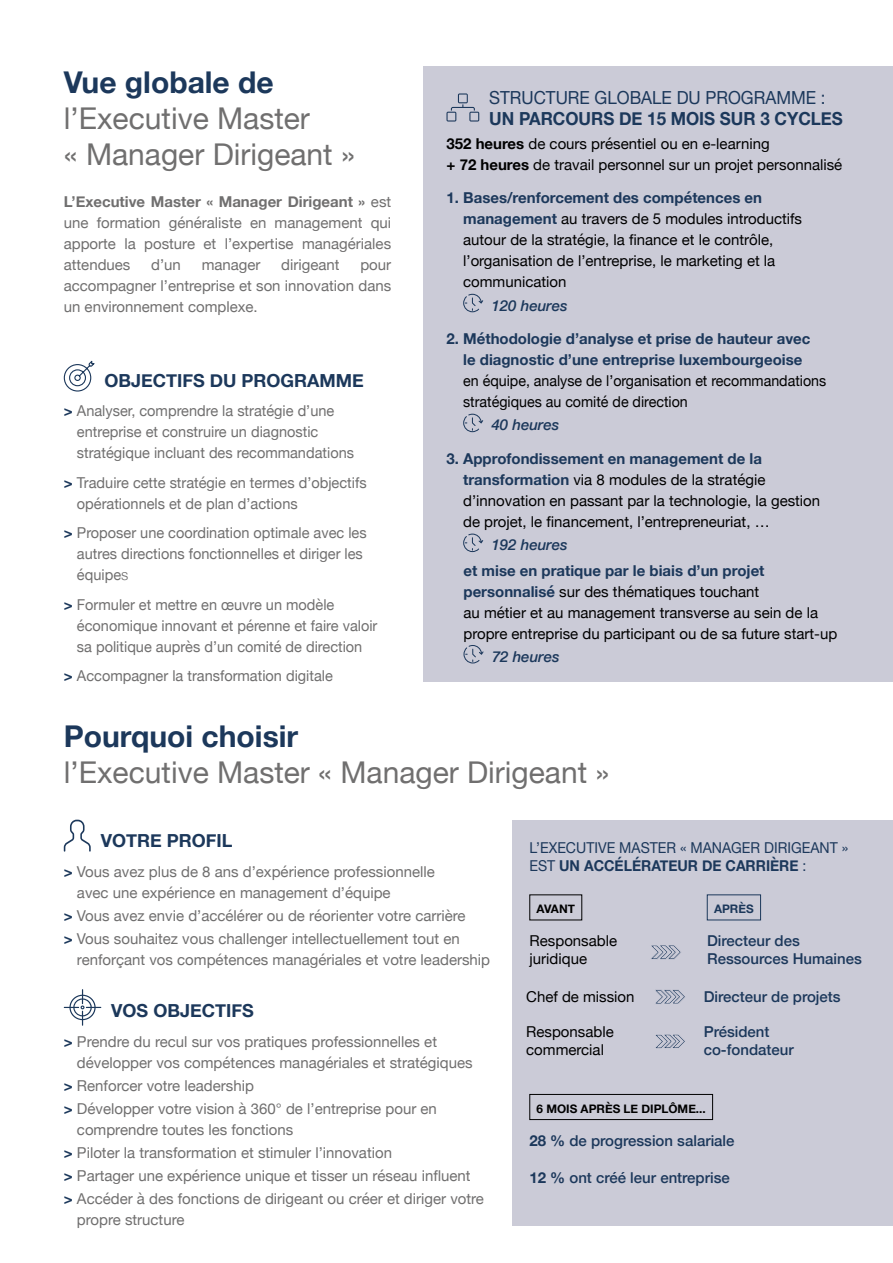
<style>
.page{position:relative;width:893px;height:1263px;background:#fff}
.page>*{position:absolute;margin:0;border:0;box-sizing:border-box;transform-origin:0 0}
.t1{font:30px/36px "Helvetica Neue";color:#706f6f}
.t2{font:700 30px "Helvetica Neue";color:#1c385b}
.t3{font:700 18px "Helvetica Neue";color:#1c385b}
.t4{font:18px "Helvetica Neue";color:#1c385b;scale:.94 1}
.t5{font:700 18px "Helvetica Neue";color:#1c385b;scale:.94 1}
.t6{font:15px/21px "Helvetica Neue";color:#706f6f}
.t7{font:15px/21px "Helvetica Neue";color:#000}
.t8{font:500 15px/18px "Helvetica Neue";color:#1c385b}
.t9{font:700 15px/21px "Helvetica Neue";color:#1c385b;text-align:center}
.t10{font:15px/21px "Helvetica Neue";color:#000;scale:.95 1}
.t11{font:15px/18px "Helvetica Neue";color:#1c385b;scale:.94 1}
.t12{font:italic 500 15px "Helvetica Neue";color:#1c385b}
.t13{font:700 11.7px "Helvetica Neue";color:#000}
.t14{font:700 11.7px "Helvetica Neue";color:#1c385b}
.s1{font-weight:700}
.s2{font-weight:700;color:#1c385b}
.s3{font-weight:300}
</style>
<div class="page">
<div style="left:424px;top:66px;width:469px;height:615px;background:#cbcbd7"></div>
<svg style="left:63px;top:360px;width:32px;height:32px"></svg>
<svg style="left:446px;top:93px;width:33px;height:29px"></svg>
<svg style="left:463px;top:294px;width:20px;height:18px"></svg>
<svg style="left:463px;top:414px;width:20px;height:18px"></svg>
<svg style="left:463px;top:534px;width:20px;height:18px"></svg>
<svg style="left:463px;top:645px;width:21px;height:18px"></svg>
<svg style="left:64px;top:820px;width:27px;height:32px"></svg>
<svg style="left:64px;top:989px;width:37px;height:37px"></svg>
<div style="left:512px;top:820px;width:381px;height:405px;background:#cbcbd7"></div>
<svg style="left:529px;top:894px;width:53px;height:26px"></svg>
<svg style="left:529px;top:1094px;width:184px;height:26px"></svg>
<svg style="left:707px;top:894px;width:54px;height:26px"></svg>
<svg style="left:651px;top:945px;width:30px;height:14px"></svg>
<svg style="left:655px;top:989px;width:30px;height:15px"></svg>
<svg style="left:655px;top:1034px;width:30px;height:15px"></svg>
<h1 class="t2" style="left:64px;top:59px;width:211px">Vue globale de</h1>
<h1 class="t1" style="left:64px;top:102px;width:293px">l’Executive Master<br>« Manager Dirigeant »</h1>
<p class="t6" style="left:64px;top:192px;width:329px;text-align:justify"><span class="s1">L’Executive Master « Manager Dirigeant »</span> est une formation généraliste en management qui apporte la posture et l’expertise managériales attendues</p>
<p class="t6" style="left:151px;top:255px;width:31px">d’un</p>
<p class="t6" style="left:202px;top:255px;width:60px">manager</p>
<p class="t6" style="left:281px;top:255px;width:60px">dirigeant</p>
<p class="t6" style="left:64px;top:255px;width:329px;text-align:justify;text-indent:297px">pour accompagner l’entreprise et son innovation dans un environnement complexe.</p>
<p class="t3" style="left:105px;top:366px;width:261px">OBJECTIFS DU PROGRAMME</p>
<p class="t6" style="left:77px;top:401px;width:279px;text-indent:-13px"><span class="s2">&gt;</span> Analyser, comprendre la stratégie d’une entreprise et construire un diagnostic stratégique incluant des recommandations</p>
<p class="t6" style="left:77px;top:473px;width:291px;text-indent:-13px"><span class="s2">&gt;</span> Traduire cette stratégie en termes d’objectifs opérationnels et de plan d’actions</p>
<p class="t6" style="left:77px;top:523px;width:291px;text-indent:-13px"><span class="s2">&gt;</span> Proposer une coordination optimale avec les autres directions fonctionnelles et diriger les équipe<span class="s3">s</span></p>
<p class="t6" style="left:77px;top:595px;width:302px;text-indent:-13px"><span class="s2">&gt;</span> Formuler et mettre en œuvre un modèle économique innovant et pérenne et faire valoir sa politique auprès d’un comité de direction</p>
<p class="t6" style="left:64px;top:666px;width:271px"><span class="s2">&gt;</span> Accompagner la transformation digitale</p>
<p class="t4" style="left:489px;top:84px;width:359px">STRUCTURE GLOBALE DU PROGRAMME :</p>
<p class="t5" style="left:489px;top:105px;width:378px">UN PARCOURS DE 15 MOIS SUR 3 CYCLES</p>
<p class="t7" style="left:446px;top:134px;width:397px"><span class="s1">352 heures</span> de cours présentiel ou en e-learning<br><span class="s1">+ 72 heures</span> de travail personnel sur un projet personnalisé</p>
<p class="t7" style="left:463px;top:188px;width:340px;text-indent:-17px"><span class="s2">1. Bases/renforcement des compétences en management</span> au travers de 5 modules introductifs autour de la stratégie, la finance et le contrôle, l’organisation de l’entreprise, le marketing et la communication</p>
<p class="t12" style="left:491px;top:292px;width:78px">120 heures</p>
<p class="t9" style="left:446px;top:329px;width:365px">2. Méthodologie d’analyse et prise de hauteur avec le diagnostic d’une entreprise luxembourgeoise</p>
<p class="t10" style="left:463px;top:371px;width:384px">en équipe, analyse de l’organisation et recommandations stratégiques au comité de direction</p>
<p class="t12" style="left:491px;top:412px;width:69px">40 heures</p>
<p class="t7" style="left:463px;top:449px;width:359px;text-indent:-17px"><span class="s2">3. Approfondissement en management de la transformation</span> via 8 modules de la stratégie d’innovation en passant par la technologie, la gestion de projet, le financement, l’entrepreneuriat, …</p>
<p class="t12" style="left:491px;top:532px;width:78px">192 heures</p>
<p class="t7" style="left:463px;top:561px;width:375px"><span class="s2">et mise en pratique par le biais d’un projet personnalisé</span> sur des thématiques touchant<br>au métier et au management transverse au sein de la propre entreprise du participant ou de sa future start-up</p>
<p class="t12" style="left:492px;top:643px;width:69px">72 heures</p>
<h1 class="t2" style="left:64px;top:713px;width:236px">Pourquoi choisir</h1>
<h1 class="t1" style="left:64px;top:756px;width:547px">l’Executive Master « Manager Dirigeant »</h1>
<p class="t3" style="left:101px;top:827px;width:133px">VOTRE PROFIL</p>
<p class="t6" style="left:77px;top:862px;width:359px;text-indent:-13px"><span class="s2">&gt;</span> Vous avez plus de 8 ans d’expérience professionnelle avec une expérience en management d’équipe</p>
<p class="t6" style="left:64px;top:905px;width:403px;line-height:23.1px"><span class="s2">&gt;</span> Vous avez envie d’accélérer ou de réorienter votre carrière <span class="s2">&gt;</span> Vous souhaitez vous challenger intellectuellement tout en</p>
<p class="t6" style="left:77px;top:950px;width:415px">renforçant vos compétences managériales et votre leadership</p>
<p class="t3" style="left:111px;top:997px;width:144px">VOS OBJECTIFS</p>
<p class="t6" style="left:77px;top:1032px;width:397px;text-indent:-13px"><span class="s2">&gt;</span> Prendre du recul sur vos pratiques professionnelles et développer vos compétences managériales et stratégiques</p>
<p class="t6" style="left:64px;top:1075px;width:375px;line-height:23.1px"><span class="s2">&gt;</span> Renforcer votre leadership<br><span class="s2">&gt;</span> Développer votre vision à 360° de l’entreprise pour en</p>
<p class="t6" style="left:64px;top:1119px;width:422px;line-height:23.1px;text-indent:13px">comprendre toutes les fonctions<br><span class="s2">&gt;</span> Piloter la transformation et stimuler l’innovation<br><span class="s2">&gt;</span> Partager une expérience unique et tisser un réseau influent<br><span class="s2">&gt;</span> Accéder à des fonctions de dirigeant ou créer et diriger votre</p>
<p class="t6" style="left:77px;top:1210px;width:109px">propre structure</p>
<p class="t11" style="left:529px;top:839px;width:341px">L’EXECUTIVE MASTER « MANAGER DIRIGEANT »<br>EST <span class="s1">UN ACCÉLÉRATEUR DE CARRIÈRE</span> :</p>
<p class="t13" style="left:537px;top:900px;width:40px">AVANT</p>
<p class="t14" style="left:714px;top:900px;width:41px">APRÈS</p>
<p class="t7" style="left:530px;top:932px;width:89px;line-height:18px">Responsable juridique</p>
<p class="t8" style="left:707px;top:931px;width:156px">Directeur des<br>Ressources Humaines</p>
<p class="t7" style="left:526px;top:987px;width:110px">Chef de mission</p>
<p class="t7" style="left:526px;top:1023px;width:89px;line-height:18px">Responsable commercial</p>
<p class="t8" style="left:704px;top:986px;width:139px">Directeur de projets</p>
<p class="t8" style="left:704px;top:1022px;width:92px">Président co-fondateur</p>
<p class="t13" style="left:537px;top:1099px;width:171px">6 MOIS APRÈS LE DIPLÔME...</p>
<p class="t8" style="left:529px;top:1130px;width:207px"><span class="s1">28 %</span> de progression salariale</p>
<p class="t8" style="left:529px;top:1168px;width:202px"><span class="s1">12 %</span> ont créé leur entreprise</p>
</div>
